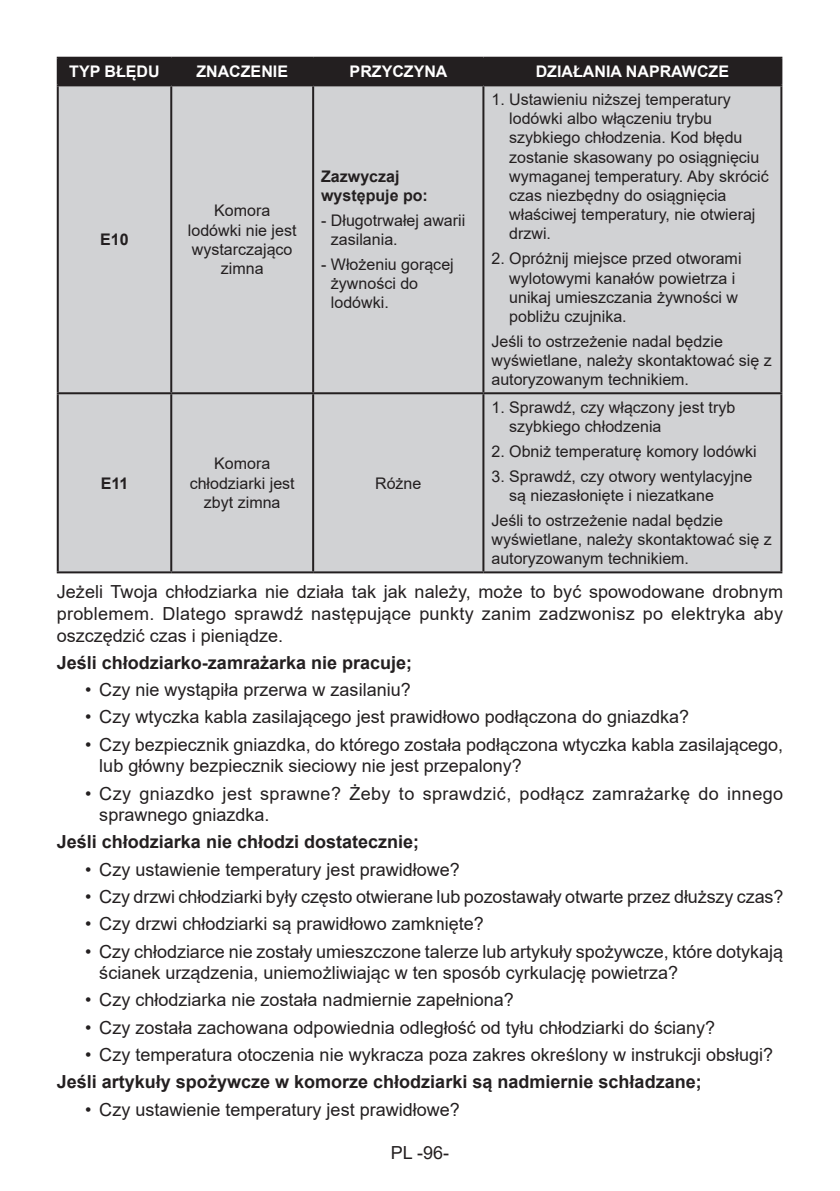
<style>
.page{position:relative;width:840px;height:1191px;background:#fff}
.page>*{position:absolute;margin:0;border:0;box-sizing:border-box;transform-origin:0 0}
.Madde_noktali{font:18px/21.6px "Arial";color:#231f20}
.paragraf_yazi{font:18px/21.6px "Arial";color:#231f20;text-align:justify}
.Paragraf_baslik{font:700 18px "Arial";color:#231f20}
.Madde_noktali-2{font:18px/21.6px "Arial";letter-spacing:.02em;color:#231f20}
.Tablo_madde_rakamli{font:16px/19.2px "Arial";color:#231f20}
.Tablo_yazi{font:16px/19.2px "Arial";color:#231f20;text-align:center}
.Tablo_madde_tireli{font:16px/19.2px "Arial";color:#231f20}
.Tablo_yazi-2{font:700 16px "Arial";color:#fff}
.Tablo_yazi-3{font:700 16px/19.2px "Arial";color:#231f20}
</style>
<div class="page">
<div style="left:59px;top:59px;width:721px;height:25px;background:#231f20"></div>
<div style="left:59px;top:86px;width:721px;height:485px;background:#d1d2d4"></div>
<hr style="left:57px;top:57px;width:114px;height:2px;background:#231f20">
<hr style="left:57px;top:59px;width:2px;height:25px;background:#231f20">
<hr style="left:171px;top:57px;width:142px;height:2px;background:#231f20">
<hr style="left:170px;top:59px;width:2px;height:25px;background:#231f20">
<hr style="left:313px;top:57px;width:170px;height:2px;background:#231f20">
<hr style="left:312px;top:59px;width:2px;height:25px;background:#231f20">
<hr style="left:483px;top:57px;width:299px;height:2px;background:#231f20">
<hr style="left:482px;top:59px;width:2px;height:25px;background:#231f20">
<hr style="left:780px;top:59px;width:2px;height:25px;background:#231f20">
<hr style="left:57px;top:84px;width:114px;height:2px;background:#231f20">
<hr style="left:57px;top:86px;width:2px;height:306px;background:#231f20">
<hr style="left:171px;top:84px;width:142px;height:2px;background:#231f20">
<hr style="left:170px;top:86px;width:2px;height:306px;background:#231f20">
<hr style="left:313px;top:84px;width:170px;height:2px;background:#231f20">
<hr style="left:312px;top:86px;width:2px;height:306px;background:#231f20">
<hr style="left:483px;top:84px;width:299px;height:2px;background:#231f20">
<hr style="left:482px;top:86px;width:2px;height:306px;background:#231f20">
<hr style="left:780px;top:86px;width:2px;height:306px;background:#231f20">
<hr style="left:57px;top:392px;width:114px;height:2px;background:#231f20">
<hr style="left:57px;top:394px;width:2px;height:177px;background:#231f20">
<hr style="left:171px;top:392px;width:142px;height:2px;background:#231f20">
<hr style="left:170px;top:394px;width:2px;height:177px;background:#231f20">
<hr style="left:313px;top:392px;width:170px;height:2px;background:#231f20">
<hr style="left:312px;top:394px;width:2px;height:177px;background:#231f20">
<hr style="left:483px;top:392px;width:299px;height:2px;background:#231f20">
<hr style="left:482px;top:394px;width:2px;height:177px;background:#231f20">
<hr style="left:780px;top:394px;width:2px;height:177px;background:#231f20">
<hr style="left:57px;top:571px;width:114px;height:2px;background:#231f20">
<hr style="left:171px;top:571px;width:142px;height:2px;background:#231f20">
<hr style="left:313px;top:571px;width:170px;height:2px;background:#231f20">
<hr style="left:483px;top:571px;width:299px;height:2px;background:#231f20">
<p class="Tablo_yazi-2" style="left:69px;top:60px;width:92px">TYP BŁĘDU</p>
<p class="Tablo_yazi-2" style="left:196px;top:60px;width:93px">ZNACZENIE</p>
<p class="Tablo_yazi-2" style="left:349px;top:60px;width:99px">PRZYCZYNA</p>
<p class="Tablo_yazi-2" style="left:535px;top:60px;width:195px">DZIAŁANIA NAPRAWCZE</p>
<p class="Tablo_yazi-3" style="left:100px;top:230px;width:30px">E10</p>
<p class="Tablo_yazi" style="left:188px;top:201px;width:110px">Komora lodówki nie jest wystarczająco zimna</p>
<p class="Tablo_yazi-3" style="left:321px;top:167px;width:108px">Zazwyczaj występuje po:</p>
<p class="Tablo_madde_tireli" style="left:331px;top:211px;width:136px;text-indent:-10px">- Długotrwałej awarii zasilania.</p>
<p class="Tablo_madde_tireli" style="left:331px;top:255px;width:124px;text-indent:-10px">- Włożeniu gorącej żywności do lodówki.</p>
<p class="Tablo_madde_rakamli" style="left:509px;top:90px;width:261px;text-indent:-18px">1. Ustawieniu niższej temperatury lodówki albo włączeniu trybu szybkiego chłodzenia. Kod błędu zostanie skasowany po osiągnięciu wymaganej temperatury. Aby skrócić czas niezbędny do osiągnięcia właściwej temperatury, nie otwieraj drzwi.</p>
<p class="Tablo_madde_rakamli" style="left:509px;top:249px;width:234px;text-indent:-18px">2. Opróżnij miejsce przed otworami wylotowymi kanałów powietrza i unikaj umieszczania żywności w pobliżu czujnika.</p>
<p class="Tablo_yazi" style="left:491px;top:331px;width:282px;text-align:left">Jeśli to ostrzeżenie nadal będzie wyświetlane, należy skontaktować się z autoryzowanym technikiem.</p>
<p class="Tablo_madde_rakamli" style="left:509px;top:397px;width:227px;text-indent:-18px">1. Sprawdź, czy włączony jest tryb szybkiego chłodzenia</p>
<p class="Tablo_madde_rakamli" style="left:491px;top:442px;width:266px">2. Obniż temperaturę komory lodówki</p>
<p class="Tablo_madde_rakamli" style="left:509px;top:466px;width:244px;text-indent:-18px">3. Sprawdź, czy otwory wentylacyjne są niezasłonięte i niezatkane</p>
<p class="Tablo_yazi" style="left:491px;top:510px;width:282px;text-align:left">Jeśli to ostrzeżenie nadal będzie wyświetlane, należy skontaktować się z autoryzowanym technikiem.</p>
<p class="paragraf_yazi" style="left:57px;top:581px;width:727px">Jeżeli Twoja chłodziarka nie działa tak jak należy, może to być spowodowane drobnym problemem. Dlatego sprawdź następujące punkty zanim zadzwonisz po elektryka aby oszczędzić czas i pieniądze.</p>
<p class="Paragraf_baslik" style="left:57px;top:650px;width:357px">Jeśli chłodziarko-zamrażarka nie pracuje;</p>
<p class="Madde_noktali" style="left:85px;top:679px;width:327px">• Czy nie wystąpiła przerwa w zasilaniu?</p>
<p class="Madde_noktali" style="left:85px;top:706px;width:605px">• Czy wtyczka kabla zasilającego jest prawidłowo podłączona do gniazdka?</p>
<p class="Madde_noktali" style="left:99px;top:733px;width:685px;text-indent:-14px">• Czy bezpiecznik gniazdka, do którego została podłączona wtyczka kabla zasilającego, lub główny bezpiecznik sieciowy nie jest przepalony?</p>
<p class="Madde_noktali-2" style="left:99px;top:782px;width:685px;text-indent:-14px">• Czy gniazdko jest sprawne? Żeby to sprawdzić, podłącz zamrażarkę do innego sprawnego gniazdka.</p>
<p class="Paragraf_baslik" style="left:57px;top:829px;width:364px">Jeśli chłodziarka nie chłodzi dostatecznie;</p>
<p class="Madde_noktali" style="left:85px;top:858px;width:376px">• Czy ustawienie temperatury jest prawidłowe?</p>
<p class="Madde_noktali" style="left:85px;top:885px;width:699px">• Czy drzwi chłodziarki były często otwierane lub pozostawały otwarte przez dłuższy czas?</p>
<p class="Madde_noktali" style="left:85px;top:913px;width:400px">• Czy drzwi chłodziarki są prawidłowo zamknięte?</p>
<p class="Madde_noktali" style="left:99px;top:940px;width:685px;text-indent:-14px">• Czy chłodziarce nie zostały umieszczone talerze lub artykuły spożywcze, które dotykają ścianek urządzenia, uniemożliwiając w ten sposób cyrkulację powietrza?</p>
<p class="Madde_noktali" style="left:85px;top:989px;width:430px">• Czy chłodziarka nie została nadmiernie zapełniona?</p>
<p class="Madde_noktali" style="left:85px;top:1016px;width:631px">• Czy została zachowana odpowiednia odległość od tyłu chłodziarki do ściany?</p>
<p class="Madde_noktali" style="left:85px;top:1043px;width:689px">• Czy temperatura otoczenia nie wykracza poza zakres określony w instrukcji obsługi?</p>
<p class="Paragraf_baslik" style="left:57px;top:1069px;width:646px">Jeśli artykuły spożywcze w komorze chłodziarki są nadmiernie schładzane;</p>
<p class="Madde_noktali" style="left:85px;top:1098px;width:376px">• Czy ustawienie temperatury jest prawidłowe?</p>
<p class="Tablo_yazi" style="left:189px;top:454px;width:106px">Komora chłodziarki jest zbyt zimna</p>
<p class="Tablo_yazi" style="left:375px;top:473px;width:48px">Różne</p>
<p class="Tablo_yazi-3" style="left:101px;top:473px;width:29px">E11</p>
<p class="paragraf_yazi" style="left:390px;top:1141px;width:60px">PL -96-</p>
</div>
